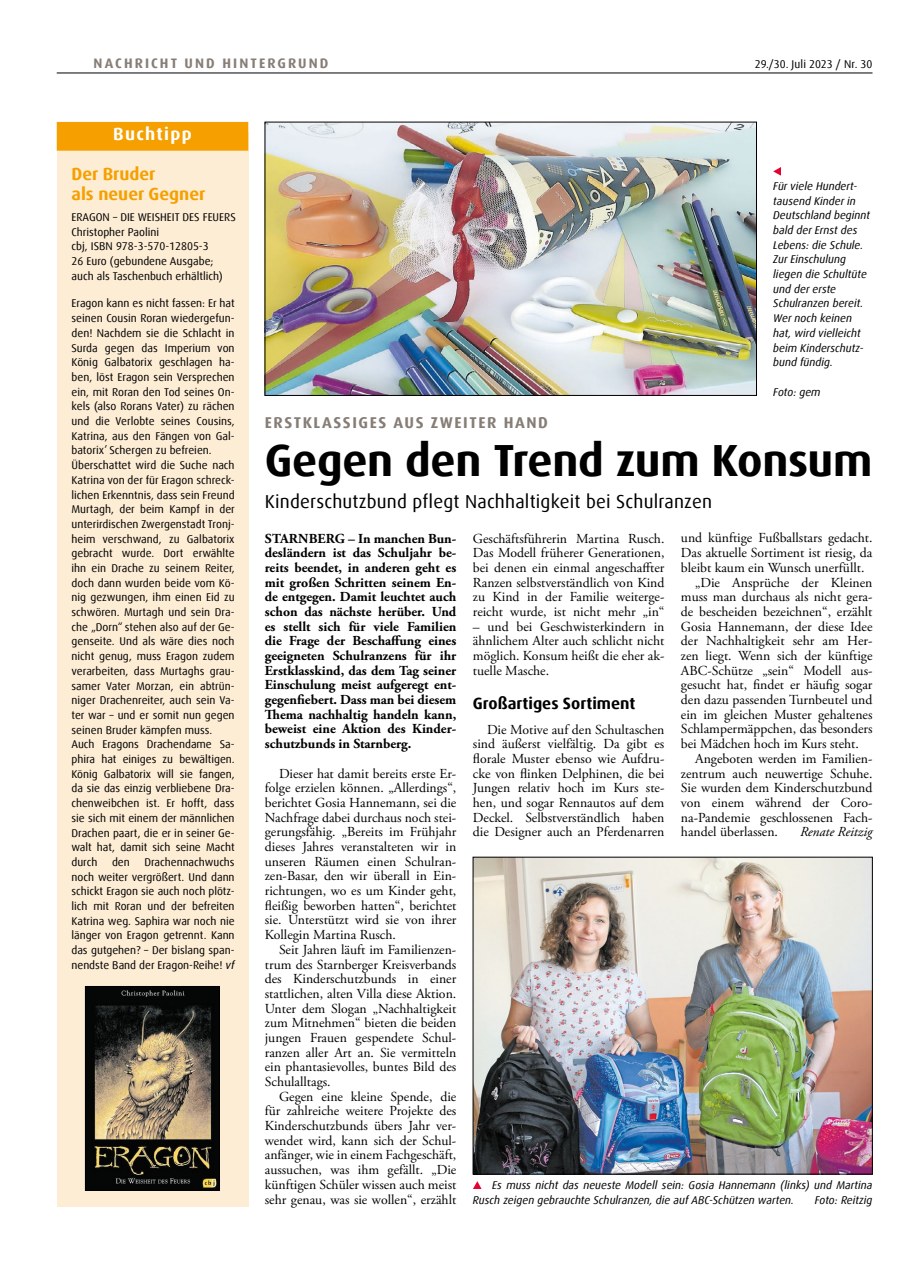
<style>
.page{position:relative;width:908px;height:1276px;background:#fff}
.page>*{position:absolute;margin:0;border:0;box-sizing:border-box;transform-origin:0 0}
.t1{font:700 45px "Dax Offc Pro";letter-spacing:-.01em;color:#000}
.t2{font:18.75px "Dax Offc Pro";letter-spacing:.01em;color:#000}
.t3{font:700 17.5px/20px "Dax Offc Pro";color:#f5a000}
.t4{font:700 17.5px "Dax Offc Pro";letter-spacing:.075em;color:#fff}
.t5{font:700 16.25px "Dax Offc Pro";color:#000}
.t6{font:700 15.62px "Dax Offc Pro";letter-spacing:.1em;color:#867d76}
.t7{font:13.75px/14.6px "Adobe Garamond Pro";color:#000;text-align:justify}
.t8{font:700 13.75px/14.6px "Adobe Garamond Pro";color:#000;text-align:justify}
.t9{font:700 13.75px "Dax Offc Pro";letter-spacing:.15em;color:#867d76}
.t10{font:italic 13.75px "Adobe Garamond Pro";color:#000}
.t11{font:11.25px/14.8px "Dax Offc Pro";color:#000}
.t12{font:italic 11.25px/14.8px "Dax Offc Pro";color:#000}
.s1{font-style:italic}
</style>
<div class="page">
<hr style="left:57px;top:73px;width:815px;height:1px;background:#000">
<img style="left:474px;top:859px;width:396px;height:313px">
<img style="left:267px;top:124px;width:487px;height:269px">
<svg style="left:473px;top:1181px;width:8px;height:8px"></svg>
<svg style="left:773px;top:167px;width:7px;height:8px"></svg>
<div style="left:57px;top:132px;width:191px;height:1074px;background:#feedd5"></div>
<div style="left:57px;top:122px;width:191px;height:29px;background:#f5a000"></div>
<img style="left:87px;top:988px;width:130px;height:200px">
<div style="left:85px;top:986px;width:134px;height:204px;border:1px solid #000"></div>
<p class="t9" style="left:94px;top:54px;width:236px">NACHRICHT UND HINTERGRUND</p>
<p class="t11" style="left:754px;top:56px;width:119px">29./30. Juli 2023 / Nr. 30</p>
<p class="t4" style="left:113px;top:123px;width:80px">Buchtipp</p>
<p class="t3" style="left:71px;top:164px;width:135px">Der Bruder<br>als neuer Gegner</p>
<p class="t11" style="left:71px;top:210px;width:166px">ERAGON – DIE WEISHEIT DES FEUERS<br>Christopher Paolini<br>cbj, ISBN 978-3-570-12805-3<br>26 Euro (gebundene Ausgabe; auch als Taschenbuch erhältlich)</p>
<p class="t11" style="left:71px;top:296px;width:165px">Eragon kann es nicht fassen: Er hat seinen Cousin Roran wiedergefun&shy;den! Nachdem sie die Schlacht in<br>Surda gegen das Imperium von<br>König Galbatorix geschlagen ha&shy;ben, löst Eragon sein Versprechen ein, mit Roran den Tod seines On&shy;kels (also Rorans Vater) zu rächen und die Verlobte seines Cousins,<br>Katrina, aus den Fängen von Gal&shy;batorix’ Schergen zu befreien.<br>Überschattet wird die Suche nach<br>Katrina von der für Eragon schreck&shy;lichen Erkenntnis, dass sein Freund<br>Murtagh, der beim Kampf in der unterirdischen Zwergenstadt Tronj&shy;heim verschwand, zu Galbatorix gebracht wurde. Dort erwählte ihn ein Drache zu seinem Reiter, doch dann wurden beide vom Kö&shy;nig gezwungen, ihm einen Eid zu schwören. Murtagh und sein Dra&shy;che „Dorn“ stehen also auf der Ge&shy;genseite. Und als wäre dies noch nicht genug, muss Eragon zudem verarbeiten, dass Murtaghs grau&shy;samer Vater Morzan, ein abtrün&shy;niger Drachenreiter, auch sein Va&shy;ter war – und er somit nun gegen seinen Bruder kämpfen muss.<br>Auch Eragons Drachendame Sa&shy;phira hat einiges zu bewältigen.<br>König Galbatorix will sie fangen, da sie das einzig verbliebene Dra&shy;chenweibchen ist. Er hofft, dass sie sich mit einem der männlichen<br>Drachen paart, die er in seiner Ge&shy;walt hat, damit sich seine Macht durch</p>
<p class="t11" style="left:71px;top:854px;width:164px;text-align:justify;text-indent:73px">Drachennachwuchs noch weiter vergrößert. Und dann schickt Eragon sie auch noch plötz&shy;lich mit Roran und der befreiten Katrina weg. Saphira war noch nie länger von Eragon getrennt. Kann das gutgehen? – Der bislang span&shy;nendste Band der Eragon-Reihe! <span class="s1">vf</span></p>
<p class="t11" style="left:112px;top:854px;width:19px">den</p>
<p class="t12" style="left:772px;top:179px;width:98px">Für viele Hundert&shy;tausend Kinder in<br>Deutschland beginnt bald der Ernst des<br>Lebens: die Schule.<br>Zur Einschulung liegen die Schultüte und der erste<br>Schulranzen bereit.<br>Wer noch keinen hat, wird vielleicht beim Kinderschutz&shy;bund fündig.</p>
<p class="t12" style="left:772px;top:384px;width:49px">Foto: gem</p>
<p class="t6" style="left:265px;top:413px;width:284px">ERSTKLASSIGES AUS ZWEITER HAND</p>
<h1 class="t1" style="left:265px;top:431px;width:609px">Gegen den Trend zum Konsum</h1>
<h2 class="t2" style="left:265px;top:489px;width:448px">Kinderschutzbund pflegt Nachhaltigkeit bei Schulranzen</h2>
<p class="t8" style="left:265px;top:531px;width:193px">STARNBERG – In manchen Bun&shy;desländern ist das Schuljahr be&shy;reits beendet, in anderen geht es mit großen Schritten seinem En&shy;de entgegen. Damit leuchtet auch schon das nächste herüber. Und es stellt sich für viele Familien die Frage der Beschaffung eines geeigneten Schulranzens für ihr Erstklasskind, das dem Tag seiner Einschulung meist aufgeregt ent&shy;gegenfiebert. Dass man bei diesem Thema nachhaltig handeln kann, beweist eine Aktion des Kinder&shy;schutzbunds in Starnberg.</p>
<p class="t7" style="left:265px;top:766px;width:193px;text-indent:14px">Dieser hat damit bereits erste Er&shy;folge erzielen können. „Allerdings“, berichtet Gosia Hannemann, sei die Nachfrage dabei durchaus noch stei&shy;gerungsfähig. „Bereits im Frühjahr dieses Jahres veranstalteten wir in unseren Räumen einen Schulran&shy;zen-Basar, den wir überall in Ein&shy;richtungen, wo es um Kinder geht, fleißig beworben hatten“, berichtet sie. Unterstützt wird sie von ihrer Kollegin Martina Rusch.</p>
<p class="t7" style="left:265px;top:942px;width:193px;text-indent:14px">Seit Jahren läuft im Familienzen&shy;trum des Starnberger Kreisverbands des Kinderschutzbunds in einer stattlichen, alten Villa diese Aktion.<br>Unter dem Slogan „Nachhaltigkeit zum Mitnehmen“ bieten die beiden jungen Frauen gespendete Schul&shy;ranzen aller Art an. Sie vermitteln ein phantasievolles, buntes Bild des Schulalltags.</p>
<p class="t7" style="left:265px;top:1089px;width:193px;text-indent:14px">Gegen eine kleine Spende, die für zahlreiche weitere Projekte des Kinderschutzbunds übers Jahr ver&shy;wendet wird, kann sich der Schul&shy;anfänger, wie in einem Fachgeschäft, aussuchen, was ihm gefällt. „Die künftigen Schüler wissen auch meist sehr genau, was sie wollen“, erzählt</p>
<p class="t7" style="left:472px;top:531px;width:193px">Geschäftsführerin Martina Rusch.<br>Das Modell früherer Generationen, bei denen ein einmal angeschaffter Ranzen selbstverständlich von Kind zu Kind in der Familie weiterge&shy;reicht wurde, ist nicht mehr „in“</p>
<p class="t7" style="left:472px;top:619px;width:193px">– und bei Geschwisterkindern in ähnlichem Alter auch schlicht nicht möglich. Konsum heißt die eher ak&shy;tuelle Masche.</p>
<p class="t5" style="left:472px;top:693px;width:164px">Großartiges Sortiment</p>
<p class="t7" style="left:472px;top:722px;width:193px;text-indent:14px">Die Motive auf den Schultaschen sind äußerst vielfältig. Da gibt es florale Muster ebenso wie Aufdru&shy;cke von flinken Delphinen, die bei Jungen relativ hoch im Kurs ste&shy;hen, und sogar Rennautos auf dem Deckel. Selbstverständlich haben die Designer auch an Pferdenarren</p>
<p class="t7" style="left:680px;top:531px;width:193px">und künftige Fußballstars gedacht.</p>
<p class="t7" style="left:680px;top:546px;width:193px">Das aktuelle Sortiment ist riesig, da</p>
<p class="t7" style="left:680px;top:561px;width:185px">bleibt kaum ein Wunsch unerfüllt.</p>
<p class="t7" style="left:694px;top:575px;width:179px">„Die Ansprüche der Kleinen</p>
<p class="t7" style="left:680px;top:590px;width:193px">muss man durchaus als nicht gera-</p>
<p class="t7" style="left:680px;top:605px;width:193px">de bescheiden bezeichnen“, erzählt</p>
<p class="t7" style="left:680px;top:619px;width:193px">Gosia Hannemann, der diese Idee</p>
<p class="t7" style="left:680px;top:634px;width:193px">der Nachhaltigkeit sehr am Her-</p>
<p class="t7" style="left:680px;top:649px;width:193px">zen liegt. Wenn sich der künftige</p>
<p class="t7" style="left:680px;top:663px;width:193px">ABC-Schütze „sein“ Modell aus-</p>
<p class="t7" style="left:680px;top:678px;width:193px">gesucht hat, findet er häufig sogar</p>
<p class="t7" style="left:680px;top:693px;width:193px">den dazu passenden Turnbeutel und</p>
<p class="t7" style="left:680px;top:707px;width:193px">ein im gleichen Muster gehaltenes</p>
<p class="t7" style="left:680px;top:722px;width:193px">Schlampermäppchen, das besonders</p>
<p class="t7" style="left:680px;top:737px;width:179px">bei Mädchen hoch im Kurs steht.</p>
<p class="t7" style="left:694px;top:751px;width:179px">Angeboten werden im Familien-</p>
<p class="t7" style="left:680px;top:766px;width:193px">zentrum auch neuwertige Schuhe.</p>
<p class="t7" style="left:680px;top:781px;width:193px">Sie wurden dem Kinderschutzbund</p>
<p class="t7" style="left:680px;top:795px;width:193px">von einem während der Coro-</p>
<p class="t7" style="left:680px;top:810px;width:193px">na-Pandemie geschlossenen Fach-</p>
<p class="t7" style="left:680px;top:825px;width:98px">handel überlassen.</p>
<p class="t10" style="left:799px;top:823px;width:74px">Renate Reitzig</p>
<p class="t12" style="left:472px;top:1177px;width:401px;text-indent:19px">Es muss nicht das neueste Modell sein: Gosia Hannemann (links) und Martina<br>Rusch zeigen gebrauchte Schulranzen, die auf ABC-Schützen warten.</p>
<p class="t12" style="left:814px;top:1192px;width:59px">Foto: Reitzig</p>
</div>
